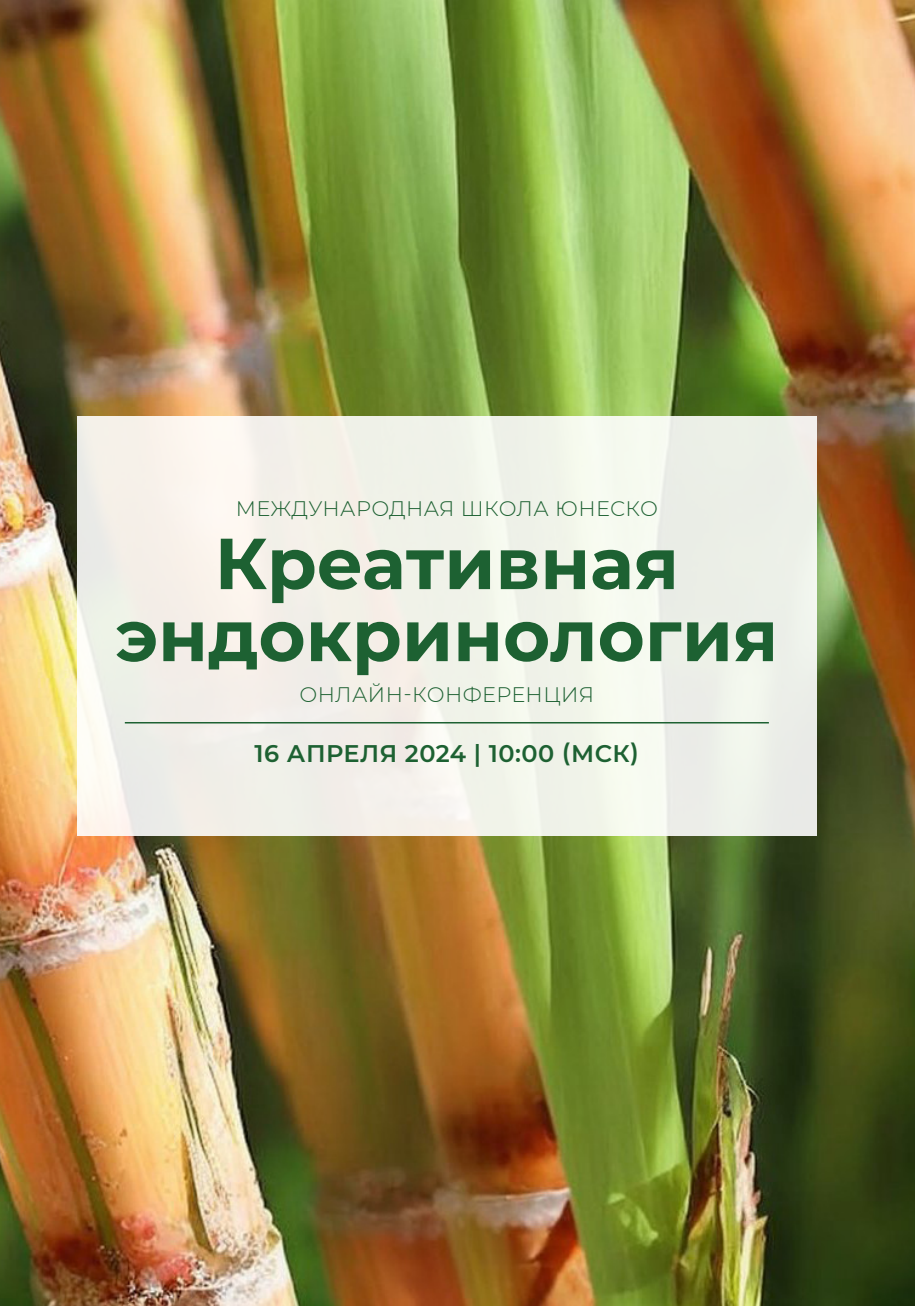
<style>
.page{position:relative;width:915px;height:1306px;background:#fff}
.page>*{position:absolute;margin:0;border:0;box-sizing:border-box;transform-origin:0 0}
.t1{font:100 72px/72px "Montserrat";color:#1d6132;text-align:center}
.t2{font:600 24px "Montserrat";letter-spacing:.02em;color:#1d6132}
.t3{font:300 21px "Montserrat";letter-spacing:.02em;color:#1d6132}
</style>
<div class="page">
<img style="left:0;top:0;width:914px;height:1305px">
<div style="left:77px;top:416px;width:739px;height:420px;background:#f1f1e9"></div>
<hr style="left:125px;top:722px;width:643px;height:1px;background:#1d6132">
<p class="t3" style="left:236px;top:494px;width:423px">МЕЖДУНАРОДНАЯ ШКОЛА ЮНЕСКО</p>
<p class="t1" style="left:115px;top:525px;width:664px">Креативная эндокринология</p>
<p class="t3" style="left:299px;top:680px;width:296px">ОНЛАЙН-КОНФЕРЕНЦИЯ</p>
<p class="t2" style="left:254px;top:736px;width:386px">16 АПРЕЛЯ 2024 | 10:00 (МСК)</p>
</div>
